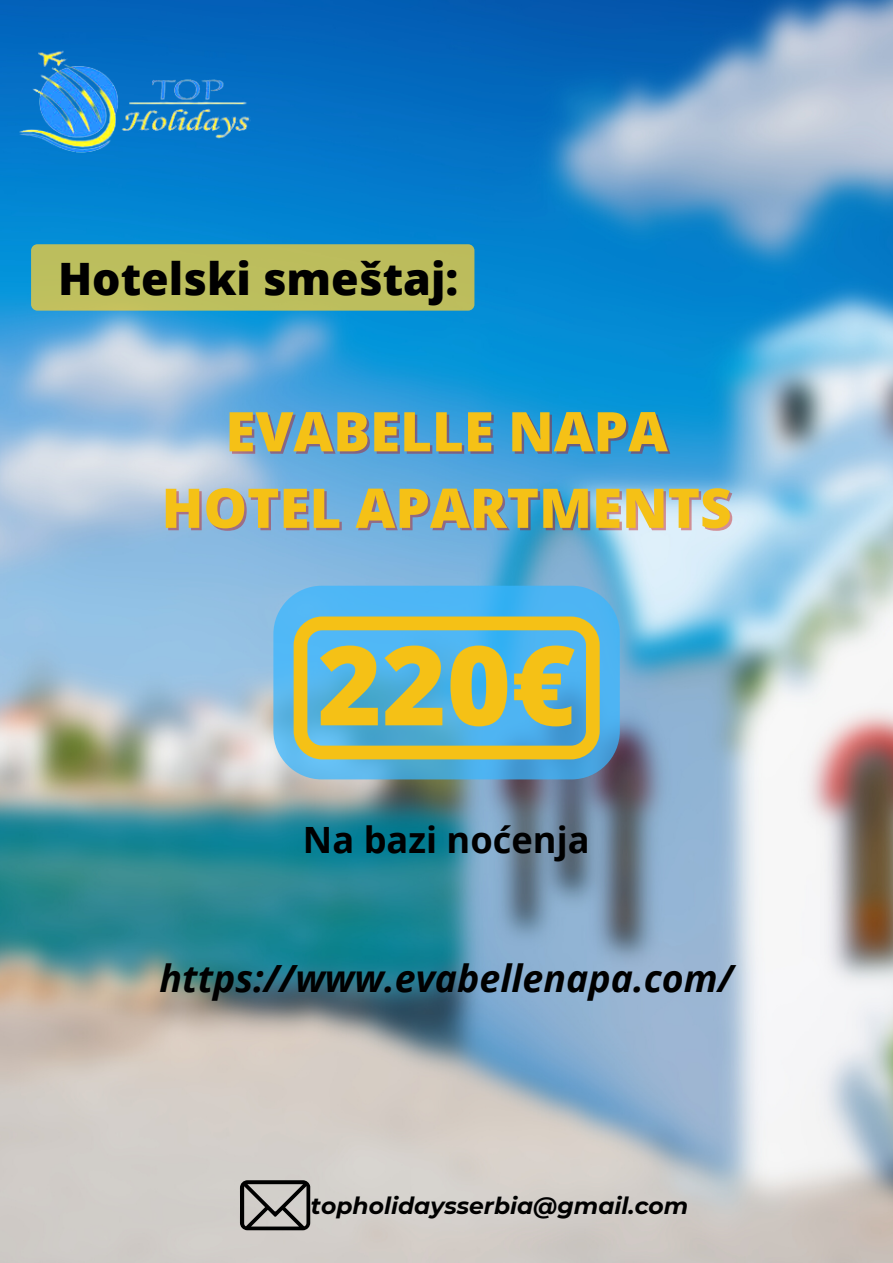
<style>
.page{position:relative;width:893px;height:1263px;background:#fff}
.page>*{position:absolute;margin:0;border:0;box-sizing:border-box;transform-origin:0 0}
.t1{font:800 110.18px "Open Sans";color:#f5c116}
.t2{font:800 54.75px/76.5px "Open Sans";color:#f5c116;text-align:center}
.t3{font:800 44.7px "Open Sans";color:#000}
.t4{font:italic 700 37.5px "Open Sans";color:#000}
.t5{font:700 36.22px "Open Sans";color:#000}
.t6{font:italic 700 23.4px "Montserrat";color:#000}
</style>
<div class="page">
<img style="left:0;top:0;width:893px;height:1263px">
<img style="left:0;top:25px;width:269px;height:167px">
<svg style="left:240px;top:1180px;width:70px;height:50px;background:#82807d"></svg>
<div style="left:31px;top:244px;width:443px;height:67px;background:#bcbe5d;border-radius:6px"></div>
<div style="left:273px;top:586px;width:347px;height:193px;background:#38b6ff;border-radius:48px;opacity:.73"></div>
<svg style="left:294px;top:616px;width:306px;height:143px;background:#75b3b2"></svg>
<p class="t3" style="left:58px;top:247px;width:402px">Hotelski smeštaj:</p>
<h2 class="t2" style="left:161px;top:392px;width:571px">EVABELLE NAPA<br>HOTEL APARTMENTS</h2>
<h1 class="t1" style="left:317px;top:608px;width:260px">220€</h1>
<p class="t5" style="left:303px;top:814px;width:288px">Na bazi noćenja</p>
<p class="t4" style="left:160px;top:952px;width:575px">https://www.evabellenapa.com/</p>
<p class="t6" style="left:311px;top:1191px;width:379px">topholidaysserbia@gmail.com</p>
</div>
